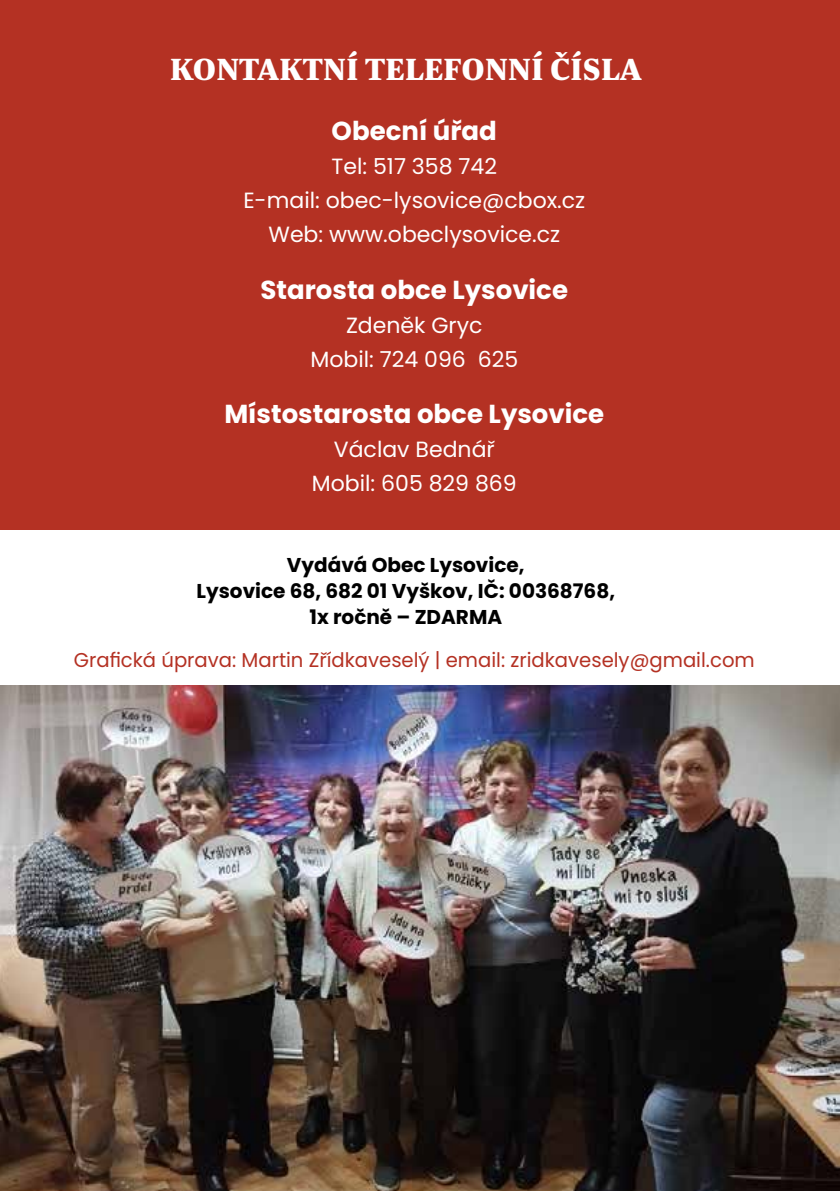
<style>
.page{position:relative;width:840px;height:1191px;background:#fff}
.page>*{position:absolute;margin:0;border:0;box-sizing:border-box;transform-origin:0 0}
.t1{font:900 36px "Newzald";color:#fff}
.t2{font:700 26px "Poppins";color:#fff}
.t3{font:22px/34px "Poppins";color:#fff;text-align:center}
.t4{font:700 20px/26px "Poppins";color:#000;text-align:center}
.t5{font:20px "Poppins";color:#b43123}
</style>
<div class="page">
<div style="left:0;top:0;width:839px;height:530px;background:#b43123"></div>
<img style="left:0;top:685px;width:839px;height:506px">
<h1 class="t1" style="left:170px;top:45px;width:473px">KONTAKTNÍ TELEFONNÍ ČÍSLA</h1>
<p class="t2" style="left:331px;top:116px;width:167px">Obecní úřad</p>
<p class="t3" style="left:243px;top:149px;width:343px">Tel: 517 358 742<br>E-mail: obec-lysovice@cbox.cz<br>Web: www.obeclysovice.cz</p>
<p class="t2" style="left:260px;top:274px;width:309px">Starosta obce Lysovice</p>
<p class="t3" style="left:310px;top:308px;width:209px">Zdeněk Gryc<br>Mobil: 724 096 625</p>
<p class="t2" style="left:224px;top:399px;width:381px">Místostarosta obce Lysovice</p>
<p class="t3" style="left:312px;top:433px;width:206px">Václav Bednář<br>Mobil: 605 829 869</p>
<p class="t4" style="left:196px;top:552px;width:420px">Vydává Obec Lysovice,<br>Lysovice 68, 682 01 Vyškov, IČ: 00368768,<br>1x ročně – ZDARMA</p>
<p class="t5" style="left:74px;top:648px;width:682px">Grafická úprava: Martin Zřídkaveselý | email: zridkavesely@gmail.com</p>
</div>
